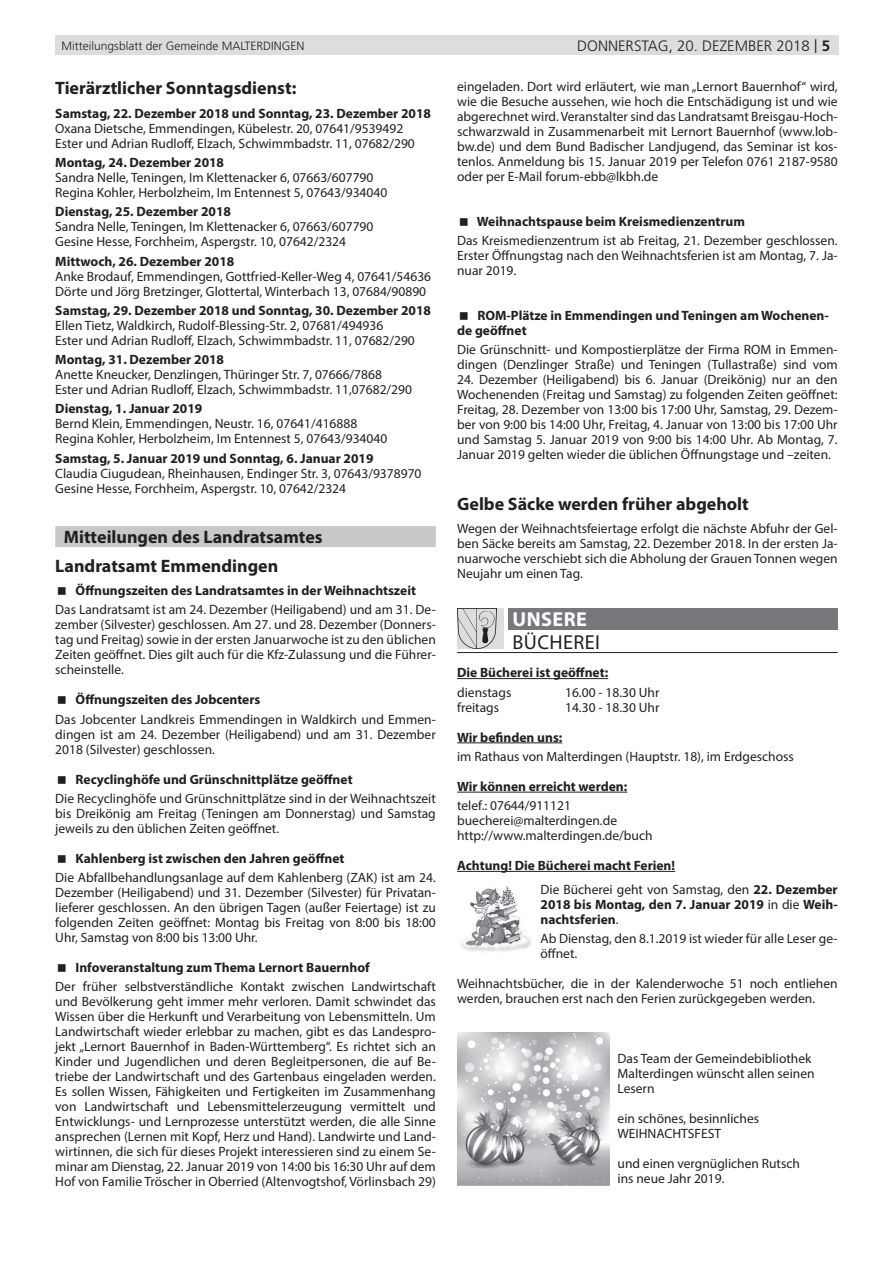
<style>
.page{position:relative;width:893px;height:1263px;background:#fff}
.page>*{position:absolute;margin:0;border:0;box-sizing:border-box;transform-origin:0 0}
.t1{font:20.25px "Myriad Pro";letter-spacing:.02em;color:#231f20}
.t2{font:700 20.25px "Myriad Pro";letter-spacing:.02em;color:#fff}
.t3{font:700 18px/28.8px "Myriad Pro";color:#231f20}
.t4{font:300 15px "Frutiger LT Std";color:#231f20}
.t5{font:13.5px/15px "Myriad Pro";color:#231f20}
.t6{font:700 13.5px/15px "Myriad Pro";color:#231f20}
.t7{font:300 12px "Frutiger LT Std";color:#231f20}
.s1{font-family:"Arial Nova";font-weight:400}
.s2{font-weight:700}
.s3{font-weight:400}
</style>
<div class="page">
<div style="left:55px;top:36px;width:784px;height:19px;background:#dcdddf"></div>
<div style="left:55px;top:526px;width:381px;height:21px;background:#c7c8ca"></div>
<hr style="left:457px;top:678px;width:151px;height:1px;background:#231f20">
<hr style="left:457px;top:742px;width:105px;height:1px;background:#231f20">
<hr style="left:457px;top:792px;width:170px;height:1px;background:#231f20">
<hr style="left:457px;top:871px;width:218px;height:1px;background:#231f20">
<div style="left:457px;top:608px;width:46px;height:40px;background:#dcdddf"></div>
<img style="left:457px;top:608px;width:39px;height:40px">
<div style="left:508px;top:608px;width:330px;height:21px;background:#76787b"></div>
<hr style="left:457px;top:652px;width:381px;height:1px;background:#231f20">
<img style="left:461px;top:886px;width:70px;height:66px">
<img style="left:457px;top:1033px;width:152px;height:153px">
<p class="t7" style="left:62px;top:39px;width:244px">Mitteilungsblatt der Gemeinde MALTERDINGEN</p>
<p class="t4" style="left:577px;top:37px;width:254px">donnerstag, 20. dEZember 2018 <span class="s1">|</span> <span class="s2">5</span></p>
<h2 class="t3" style="left:55px;top:73px;width:243px">Tierärztlicher Sonntagsdienst:</h2>
<p class="t6" style="left:55px;top:105px;width:377px">Samstag, 22. Dezember 2018 und Sonntag, 23. Dezember 2018</p>
<p class="t5" style="left:55px;top:121px;width:361px">Oxana Dietsche, Emmendingen, Kübelestr. 20, 07641/9539492<br>Ester und Adrian Rudloff, Elzach, Schwimmbadstr. 11, 07682/290</p>
<p class="t6" style="left:55px;top:155px;width:170px">Montag, 24. Dezember 2018</p>
<p class="t5" style="left:55px;top:170px;width:334px">Sandra Nelle, Teningen, Im Klettenacker 6, 07663/607790<br>Regina Kohler, Herbolzheim, Im Entennest 5, 07643/934040</p>
<p class="t6" style="left:55px;top:204px;width:177px">Dienstag, 25. Dezember 2018</p>
<p class="t5" style="left:55px;top:219px;width:320px">Sandra Nelle, Teningen, Im Klettenacker 6, 07663/607790<br>Gesine Hesse, Forchheim, Aspergstr. 10, 07642/2324</p>
<p class="t6" style="left:55px;top:253px;width:181px">Mittwoch, 26. Dezember 2018</p>
<p class="t5" style="left:55px;top:268px;width:377px">Anke Brodauf, Emmendingen, Gottfried-Keller-Weg 4, 07641/54636<br>Dörte und Jörg Bretzinger, Glottertal, Winterbach 13, 07684/90890</p>
<p class="t6" style="left:55px;top:302px;width:377px">Samstag, 29. Dezember 2018 und Sonntag, 30. Dezember 2018</p>
<p class="t5" style="left:55px;top:318px;width:361px">Ellen Tietz, Waldkirch, Rudolf-Blessing-Str. 2, 07681/494936<br>Ester und Adrian Rudloff, Elzach, Schwimmbadstr. 11, 07682/290</p>
<p class="t6" style="left:55px;top:352px;width:170px">Montag, 31. Dezember 2018</p>
<p class="t5" style="left:55px;top:367px;width:358px">Anette Kneucker, Denzlingen, Thüringer Str. 7, 07666/7868<br>Ester und Adrian Rudloff, Elzach, Schwimmbadstr. 11,07682/290</p>
<p class="t6" style="left:55px;top:401px;width:149px">Dienstag, 1. Januar 2019</p>
<p class="t5" style="left:55px;top:416px;width:334px">Bernd Klein, Emmendingen, Neustr. 16, 07641/416888<br>Regina Kohler, Herbolzheim, Im Entennest 5, 07643/934040</p>
<p class="t6" style="left:55px;top:450px;width:320px">Samstag, 5. Januar 2019 und Sonntag, 6. Januar 2019</p>
<p class="t5" style="left:55px;top:465px;width:368px">Claudia Ciugudean, Rheinhausen, Endinger Str. 3, 07643/9378970<br>Gesine Hesse, Forchheim, Aspergstr. 10, 07642/2324</p>
<h2 class="t3" style="left:55px;top:522px;width:269px;text-indent:8px">Mitteilungen des Landratsamtes<br>Landratsamt Emmendingen</h2>
<p class="t6" style="left:76px;top:583px;width:342px">Öffnungszeiten des Landratsamtes in der Weihnachtszeit</p>
<p class="t5" style="left:55px;top:602px;width:382px;text-align:justify">Das Landratsamt ist am 24. Dezember (Heiligabend) und am 31. De&shy;zember (Silvester) geschlossen. Am 27. und 28. Dezember (Donners&shy;tag und Freitag) sowie in der ersten Januarwoche ist zu den üblichen Zeiten geöffnet. Dies gilt auch für die Kfz-Zulassung und die Führer&shy;scheinstelle.</p>
<p class="t6" style="left:76px;top:692px;width:186px">Öffnungszeiten des Jobcenters</p>
<p class="t5" style="left:55px;top:711px;width:382px;text-align:justify">Das Jobcenter Landkreis Emmendingen in Waldkirch und Emmen&shy;dingen ist am 24. Dezember (Heiligabend) und am 31. Dezember 2018 (Silvester) geschlossen.</p>
<p class="t6" style="left:76px;top:771px;width:279px">Recyclinghöfe und Grünschnittplätze geöffnet</p>
<p class="t5" style="left:55px;top:791px;width:382px;text-align:justify">Die Recyclinghöfe und Grünschnittplätze sind in der Weihnachtszeit bis Dreikönig am Freitag (Teningen am Donnerstag) und Samstag jeweils zu den üblichen Zeiten geöffnet.</p>
<p class="t6" style="left:76px;top:850px;width:270px">Kahlenberg ist zwischen den Jahren geöffnet</p>
<p class="t5" style="left:55px;top:870px;width:382px;text-align:justify">Die Abfallbehandlungsanlage auf dem Kahlenberg (ZAK) ist am 24.<br>Dezember (Heiligabend) und 31. Dezember (Silvester) für Privatan&shy;lieferer geschlossen. An den übrigen Tagen (außer Feiertage) ist zu folgenden Zeiten geöffnet: Montag bis Freitag von 8:00 bis 18:00<br>Uhr, Samstag von 8:00 bis 13:00 Uhr.</p>
<p class="t6" style="left:76px;top:960px;width:296px">Infoveranstaltung zum Thema Lernort Bauernhof</p>
<p class="t5" style="left:55px;top:979px;width:382px;text-align:justify">Der früher selbstverständliche Kontakt zwischen Landwirtschaft und Bevölkerung geht immer mehr verloren. Damit schwindet das Wissen über die Herkunft und Verarbeitung von Lebensmitteln. Um Landwirtschaft wieder erlebbar zu machen, gibt es das Landespro&shy;jekt „Lernort Bauernhof in Baden-Württemberg“. Es richtet sich an Kinder und Jugendlichen und deren Begleitpersonen, die auf Be&shy;triebe der Landwirtschaft und des Gartenbaus eingeladen werden.<br>Es sollen Wissen, Fähigkeiten und Fertigkeiten im Zusammenhang von Landwirtschaft und Lebensmittelerzeugung vermittelt und Entwicklungs- und Lernprozesse unterstützt werden, die alle Sinne ansprechen (Lernen mit Kopf, Herz und Hand). Landwirte und Land&shy;wirtinnen, die sich für dieses Projekt interessieren sind zu einem Se&shy;minar am Dienstag, 22. Januar 2019 von 14:00 bis 16:30 Uhr auf dem Hof von Familie Tröscher in Oberried (Altenvogtshof, Vörlinsbach 29)</p>
<p class="t5" style="left:457px;top:79px;width:382px;text-align:justify">eingeladen. Dort wird erläutert, wie man „Lernort Bauernhof“ wird, wie die Besuche aussehen, wie hoch die Entschädigung ist und wie abgerechnet wird. Veranstalter sind das Landratsamt Breisgau-Hoch&shy;schwarzwald in Zusammenarbeit mit Lernort Bauernhof (www.lob&shy;bw.de) und dem Bund Badischer Landjugend, das Seminar ist kos&shy;tenlos. Anmeldung bis 15. Januar 2019 per Telefon 0761 2187-9580 oder per E-Mail forum-ebb@lkbh.de</p>
<p class="t6" style="left:477px;top:213px;width:270px">Weihnachtspause beim Kreismedienzentrum</p>
<p class="t5" style="left:457px;top:233px;width:382px;text-align:justify">Das Kreismedienzentrum ist ab Freitag, 21. Dezember geschlossen.<br>Erster Öffnungstag nach den Weihnachtsferien ist am Montag, 7. Ja&shy;nuar 2019.</p>
<p class="t6" style="left:457px;top:308px;width:373px;text-indent:20px">ROM-Plätze in Emmendingen und Teningen am Wochenen&shy;de geöffnet</p>
<p class="t5" style="left:457px;top:342px;width:382px">Die Grünschnitt- und Kompostierplätze der Firma ROM in Emmen&shy;dingen (Denzlinger Straße) und Teningen (Tullastraße) sind vom</p>
<p class="t5" style="left:457px;top:372px;width:382px;text-align:justify">24. Dezember (Heiligabend) bis 6. Januar (Dreikönig) nur an den Wochenenden (Freitag und Samstag) zu folgenden Zeiten geöffnet:<br>Freitag, 28. Dezember von 13:00 bis 17:00 Uhr, Samstag, 29. Dezem&shy;ber von 9:00 bis 14:00 Uhr, Freitag, 4. Januar von 13:00 bis 17:00 Uhr und Samstag 5. Januar 2019 von 9:00 bis 14:00 Uhr. Ab Montag, 7.<br>Januar 2019 gelten wieder die üblichen Öffnungstage und –zeiten.</p>
<h2 class="t3" style="left:457px;top:489px;width:293px">Gelbe Säcke werden früher abgeholt</h2>
<p class="t5" style="left:457px;top:521px;width:382px;text-align:justify">Wegen der Weihnachtsfeiertage erfolgt die nächste Abfuhr der Gel&shy;ben Säcke bereits am Samstag, 22. Dezember 2018. In der ersten Ja&shy;nuarwoche verschiebt sich die Abholung der Grauen Tonnen wegen Neujahr um einen Tag.</p>
<h1 class="t2" style="left:513px;top:606px;width:76px">UNSERE</h1>
<h1 class="t1" style="left:513px;top:629px;width:89px">BÜCHEREI</h1>
<p class="t6" style="left:457px;top:665px;width:153px">Die Bücherei ist geöffnet:</p>
<p class="t5" style="left:457px;top:684px;width:56px">dienstags</p>
<p class="t5" style="left:565px;top:684px;width:96px">16.00 - 18.30 Uhr</p>
<p class="t5" style="left:457px;top:699px;width:44px">freitags</p>
<p class="t5" style="left:565px;top:699px;width:96px">14.30 - 18.30 Uhr</p>
<p class="t6" style="left:457px;top:729px;width:107px">Wir befinden uns:</p>
<p class="t5" style="left:457px;top:748px;width:338px">im Rathaus von Malterdingen (Hauptstr. 18), im Erdgeschoss</p>
<p class="t6" style="left:457px;top:778px;width:172px">Wir können erreicht werden:</p>
<p class="t5" style="left:457px;top:798px;width:197px">telef.: 07644/911121 buecherei@malterdingen.de http://www.malterdingen.de/buch</p>
<p class="t6" style="left:540px;top:853px;width:299px;line-height:23.5px;text-indent:-83px">Achtung! Die Bücherei macht Ferien!<br><span class="s3">Die Bücherei geht von Samstag, den</span> 22. Dezember</p>
<p class="t6" style="left:540px;top:896px;width:299px">2018 bis Montag, den 7. Januar 2019 <span class="s3">in die</span> Weih&shy;nachtsferien<span class="s3">.</span></p>
<p class="t5" style="left:540px;top:930px;width:299px">Ab Dienstag, den 8.1.2019 ist wieder für alle Leser ge&shy;öffnet.</p>
<p class="t5" style="left:457px;top:975px;width:382px">Weihnachtsbücher, die in der Kalenderwoche 51 noch entliehen werden, brauchen erst nach den Ferien zurückgegeben werden.</p>
<p class="t5" style="left:618px;top:1050px;width:199px">Das Team der Gemeindebibliothek<br>Malterdingen wünscht allen seinen<br>Lesern</p>
<p class="t5" style="left:618px;top:1110px;width:143px">ein schönes, besinnliches<br>WEIHNACHTSFEST</p>
<p class="t5" style="left:618px;top:1155px;width:184px">und einen vergnüglichen Rutsch ins neue Jahr 2019.</p>
</div>
